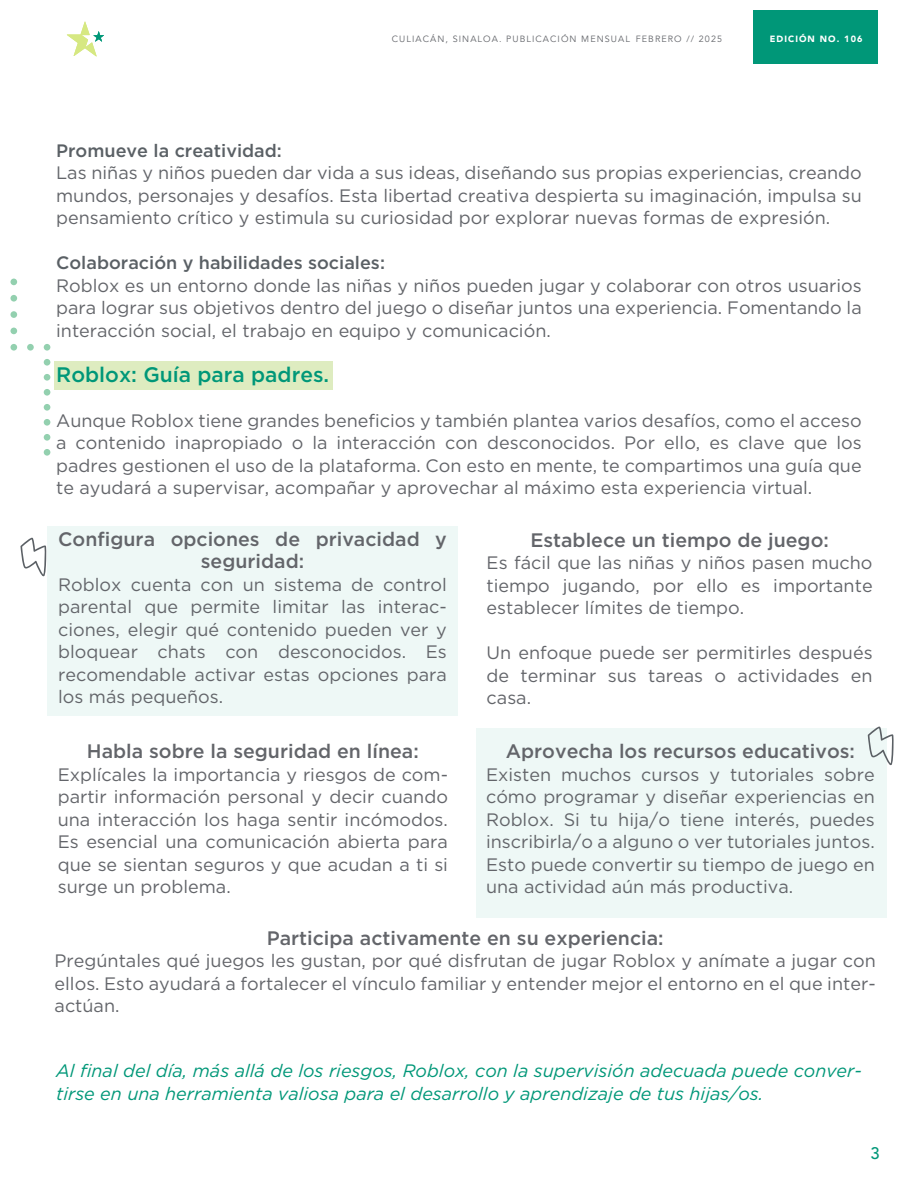
<style>
.page{position:relative;width:918px;height:1188px;background:#fff}
.page>*{position:absolute;margin:0;border:0;box-sizing:border-box;transform-origin:0 0}
.t1{font:500 21px "Gotham";color:#009778}
.t2{font:500 19.5px/22.5px "Gotham";color:#63656a;text-align:center}
.t3{font:18px/22.5px "Gotham";color:#63656a;text-align:justify}
.t4{font:italic 18px/22.5px "Gotham";color:#009778}
.t5{font:500 18px "Gotham";color:#5a6065}
.t6{font:500 16.5px "Avenir LT Std";color:#009778}
.t7{font:9px "Avenir LT Std";letter-spacing:.12em;color:#63656a}
.t8{font:900 9px "Avenir LT Std";letter-spacing:.12em;color:#fff}
</style>
<div class="page">
<div style="left:47px;top:526px;width:410px;height:190px;background:#eef8f6"></div>
<div style="left:476px;top:728px;width:410px;height:190px;background:#eef8f6"></div>
<div style="left:55px;top:361px;width:278px;height:29px;background:#deecc0"></div>
<svg style="left:67px;top:22px;width:37px;height:34px"></svg>
<div style="left:754px;top:10px;width:124px;height:54px;background:#009778"></div>
<div style="left:10px;top:279px;width:7px;height:6px;background:#93d0af;border-radius:50%"></div>
<div style="left:10px;top:295px;width:7px;height:7px;background:#93d0af;border-radius:50%"></div>
<div style="left:10px;top:311px;width:7px;height:7px;background:#93d0af;border-radius:50%"></div>
<div style="left:10px;top:328px;width:7px;height:6px;background:#93d0af;border-radius:50%"></div>
<div style="left:10px;top:344px;width:7px;height:7px;background:#93d0af;border-radius:50%"></div>
<div style="left:27px;top:344px;width:7px;height:7px;background:#93d0af;border-radius:50%"></div>
<div style="left:44px;top:344px;width:6px;height:7px;background:#93d0af;border-radius:50%"></div>
<div style="left:44px;top:359px;width:6px;height:7px;background:#93d0af;border-radius:50%"></div>
<div style="left:44px;top:374px;width:6px;height:7px;background:#93d0af;border-radius:50%"></div>
<div style="left:44px;top:389px;width:6px;height:7px;background:#93d0af;border-radius:50%"></div>
<div style="left:44px;top:404px;width:6px;height:7px;background:#93d0af;border-radius:50%"></div>
<div style="left:44px;top:419px;width:6px;height:7px;background:#93d0af;border-radius:50%"></div>
<div style="left:44px;top:434px;width:6px;height:7px;background:#93d0af;border-radius:50%"></div>
<div style="left:44px;top:449px;width:6px;height:7px;background:#93d0af;border-radius:50%"></div>
<svg style="left:20px;top:537px;width:27px;height:39px"></svg>
<svg style="left:868px;top:726px;width:26px;height:39px"></svg>
<p class="t7" style="left:392px;top:34px;width:332px">CULIACÁN, SINALOA. PUBLICACIÓN MENSUAL FEBRERO // 2025</p>
<p class="t8" style="left:770px;top:33px;width:94px">EDICIÓN NO. 106</p>
<p class="t5" style="left:56px;top:139px;width:227px">Promueve la creatividad:</p>
<p class="t3" style="left:56px;top:161px;width:807px">Las niñas y niños pueden dar vida a sus ideas, diseñando sus propias experiencias, creando mundos, personajes y desafíos. Esta libertad creativa despierta su imaginación, impulsa su pensamiento crítico y estimula su curiosidad por explorar nuevas formas de expresión.</p>
<p class="t5" style="left:56px;top:251px;width:330px">Colaboración y habilidades sociales:</p>
<p class="t3" style="left:56px;top:274px;width:807px">Roblox es un entorno donde las niñas y niños pueden jugar y colaborar con otros usuarios para lograr sus objetivos dentro del juego o diseñar juntos una experiencia. Fomentando la interacción social, el trabajo en equipo y comunicación.</p>
<p class="t1" style="left:56px;top:361px;width:275px">Roblox: Guía para padres.</p>
<p class="t3" style="left:56px;top:409px;width:807px">Aunque Roblox tiene grandes beneficios y también plantea varios desafíos, como el acceso a contenido inapropiado o la interacción con desconocidos. Por ello, es clave que los padres gestionen el uso de la plataforma. Con esto en mente, te compartimos una guía que te ayudará a supervisar, acompañar y aprovechar al máximo esta experiencia virtual.</p>
<p class="t2" style="left:58px;top:527px;width:390px">Configura opciones de privacidad y seguridad:</p>
<p class="t3" style="left:58px;top:573px;width:390px">Roblox cuenta con un sistema de control parental que permite limitar las interac&shy;ciones, elegir qué contenido pueden ver y bloquear chats con desconocidos. Es recomendable activar estas opciones para los más pequeños.</p>
<p class="t2" style="left:87px;top:740px;width:333px">Habla sobre la seguridad en línea:</p>
<p class="t3" style="left:58px;top:763px;width:392px">Explícales la importancia y riesgos de com&shy;partir información personal y decir cuando una interacción los haga sentir incómodos.<br>Es esencial una comunicación abierta para que se sientan seguros y que acudan a ti si surge un problema.</p>
<p class="t2" style="left:530px;top:528px;width:300px">Establece un tiempo de juego:</p>
<p class="t3" style="left:487px;top:551px;width:388px">Es fácil que las niñas y niños pasen mucho tiempo jugando, por ello es importante establecer límites de tiempo.</p>
<p class="t3" style="left:487px;top:641px;width:388px">Un enfoque puede ser permitirles después de terminar sus tareas o actividades en casa.</p>
<p class="t2" style="left:506px;top:740px;width:351px">Aprovecha los recursos educativos:</p>
<p class="t3" style="left:486px;top:763px;width:390px">Existen muchos cursos y tutoriales sobre cómo programar y diseñar experiencias en Roblox. Si tu hija/o tiene interés, puedes inscribirla/o a alguno o ver tutoriales juntos.<br>Esto puede convertir su tiempo de juego en una actividad aún más productiva.</p>
<p class="t2" style="left:267px;top:926px;width:398px">Participa activamente en su experiencia:</p>
<p class="t3" style="left:55px;top:949px;width:823px">Pregúntales qué juegos les gustan, por qué disfrutan de jugar Roblox y anímate a jugar con ellos. Esto ayudará a fortalecer el vínculo familiar y entender mejor el entorno en el que inter&shy;actúan.</p>
<p class="t4" style="left:56px;top:1059px;width:807px">Al final del día, más allá de los riesgos, Roblox, con la supervisión adecuada puede conver&shy;tirse en una herramienta valiosa para el desarrollo y aprendizaje de tus hijas/os.</p>
<p class="t6" style="left:870px;top:1144px;width:11px">3</p>
</div>
